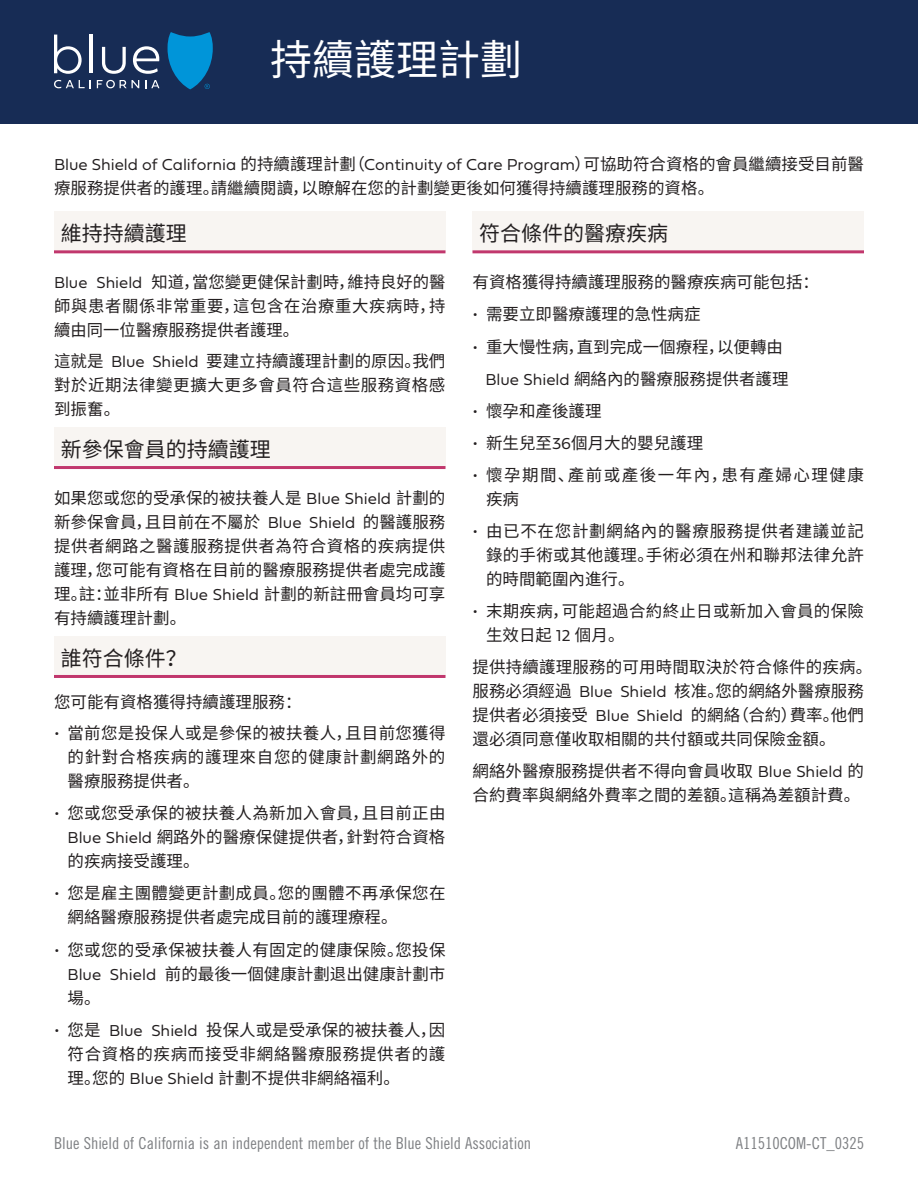
<style>
.page{position:relative;width:918px;height:1188px;background:#fff}
.page>*{position:absolute;margin:0;border:0;box-sizing:border-box;transform-origin:0 0}
.Cover_title_lg{font:42px "Source Han Sans CN";color:#fff}
.blue_header{font:21px "Source Han Sans CN";color:#231f20}
.Body_text{font:16.5px/24px "Source Han Sans CN";color:#231f20;text-align:justify}
.association_tagline_07{font:16.5px "Trade Gothic LT Pro Cn 18";color:#7e8083}
.Body_text-2{font:16.5px/24px "Source Han Sans CN";letter-spacing:.02em;color:#231f20}
.Body_text-3{font:16.5px/24px "Source Han Sans CN";letter-spacing:.09em;color:#231f20}
.s1{font-family:"Fieldwork Geo Light"}
</style>
<div class="page">
<div style="left:0;top:0;width:918px;height:123px;background:#172c55"></div>
<div style="left:54px;top:212px;width:392px;height:40px;background:#f8f5f2"></div>
<hr style="left:54px;top:250px;width:392px;height:3px;background:#c1376d">
<div style="left:54px;top:427px;width:392px;height:41px;background:#f8f5f2"></div>
<hr style="left:54px;top:466px;width:392px;height:3px;background:#c1376d">
<div style="left:54px;top:636px;width:392px;height:40px;background:#f8f5f2"></div>
<hr style="left:54px;top:675px;width:392px;height:3px;background:#c1376d">
<div style="left:472px;top:212px;width:392px;height:40px;background:#f8f5f2"></div>
<hr style="left:472px;top:250px;width:392px;height:3px;background:#c1376d">
<svg style="left:54px;top:35px;width:28px;height:39px"></svg>
<hr style="left:89px;top:35px;width:4px;height:38px;background:#fff">
<svg style="left:102px;top:47px;width:24px;height:27px"></svg>
<svg style="left:133px;top:46px;width:27px;height:28px"></svg>
<svg style="left:54px;top:80px;width:37px;height:8px"></svg>
<svg style="left:97px;top:80px;width:42px;height:8px"></svg>
<svg style="left:145px;top:80px;width:14px;height:8px"></svg>
<svg style="left:167px;top:32px;width:46px;height:57px"></svg>
<p class="Cover_title_lg" style="left:270px;top:36px;width:253px">持續護理計劃</p>
<p class="Body_text" style="left:54px;top:152px;width:811px"><span class="s1">Blue Shield of California</span> 的持續護理計劃（<span class="s1">Continuity of Care Program</span>）可協助符合資格的會員繼續接受目前醫療服務提供者的護理。請繼續閱讀，以瞭解在您的計劃變更後如何獲得持續護理服務的資格。</p>
<p class="blue_header" style="left:61px;top:222px;width:127px">維持持續護理</p>
<p class="Body_text" style="left:54px;top:271px;width:393px"><span class="s1">Blue Shield</span> 知道，當您變更健保計劃時，維持良好的醫師與患者關係非常重要，這包含在治療重大疾病時，持續由同一位醫療服務提供者護理。</p>
<p class="Body_text" style="left:54px;top:349px;width:393px">這就是 <span class="s1">Blue Shield</span> 要建立持續護理計劃的原因。我們對於近期法律變更擴大更多會員符合這些服務資格感到振奮。</p>
<p class="blue_header" style="left:61px;top:437px;width:211px">新參保會員的持續護理</p>
<p class="Body_text" style="left:54px;top:486px;width:393px">如果您或您的受承保的被扶養人是 <span class="s1">Blue Shield</span> 計劃的新參保會員，且目前在不屬於 <span class="s1">Blue Shield</span> 的醫護服務提供者網路之醫護服務提供者為符合資格的疾病提供護理，您可能有資格在目前的醫療服務提供者處完成護理。註：並非所有 <span class="s1">Blue Shield</span> 計劃的新註冊會員均可享有持續護理計劃。</p>
<p class="blue_header" style="left:61px;top:646px;width:127px">誰符合條件？</p>
<p class="Body_text" style="left:54px;top:691px;width:249px">您可能有資格獲得持續護理服務：</p>
<p class="Body_text" style="left:68px;top:722px;width:380px;text-indent:-14px"><span class="s1">•</span> 當前您是投保人或是參保的被扶養人，且目前您獲得的針對合格疾病的護理來自您的健康計劃網路外的醫療服務提供者。</p>
<p class="Body_text" style="left:68px;top:802px;width:380px;text-indent:-14px"><span class="s1">•</span> 您或您受承保的被扶養人為新加入會員，且目前正由<span class="s1">Blue Shield</span> 網路外的醫療保健提供者，針對符合資格的疾病接受護理。</p>
<p class="Body_text-2" style="left:68px;top:882px;width:380px;text-indent:-14px"><span class="s1">•</span> 您是雇主團體變更計劃成員。您的團體不再承保您在網絡醫療服務提供者處完成目前的護理療程。</p>
<p class="Body_text" style="left:68px;top:938px;width:380px;text-indent:-14px"><span class="s1">•</span> 您或您的受承保被扶養人有固定的健康保險。您投保<span class="s1">Blue Shield</span> 前的最後一個健康計劃退出健康計劃市場。</p>
<p class="Body_text" style="left:68px;top:1018px;width:379px;text-indent:-14px"><span class="s1">•</span> 您是 <span class="s1">Blue Shield</span> 投保人或是受承保的被扶養人，因符合資格的疾病而接受非網絡醫療服務提供者的護理。您的 <span class="s1">Blue Shield</span> 計劃不提供非網絡福利。</p>
<p class="blue_header" style="left:479px;top:222px;width:190px">符合條件的醫療疾病</p>
<p class="Body_text" style="left:472px;top:271px;width:348px">有資格獲得持續護理服務的醫療疾病可能包括：</p>
<p class="Body_text" style="left:472px;top:303px;width:229px"><span class="s1">•</span> 需要立即醫療護理的急性病症</p>
<p class="Body_text" style="left:472px;top:335px;width:312px"><span class="s1">•</span> 重大慢性病，直到完成一個療程，以便轉由</p>
<p class="Body_text" style="left:485px;top:367px;width:305px"><span class="s1">Blue Shield</span> 網絡內的醫療服務提供者護理</p>
<p class="Body_text" style="left:472px;top:399px;width:130px"><span class="s1">•</span> 懷孕和產後護理</p>
<p class="Body_text" style="left:472px;top:431px;width:232px"><span class="s1">•</span> 新生兒至<span class="s1">36</span>個月大的嬰兒護理</p>
<p class="Body_text-3" style="left:486px;top:463px;width:380px;text-indent:-14px"><span class="s1">•</span> 懷孕期間、產前或產後一年內，患有產婦心理健康疾病</p>
<p class="Body_text" style="left:486px;top:519px;width:380px;text-indent:-14px"><span class="s1">•</span> 由已不在您計劃網絡內的醫療服務提供者建議並記錄的手術或其他護理。手術必須在州和聯邦法律允許的時間範圍內進行。</p>
<p class="Body_text-2" style="left:486px;top:599px;width:380px;text-indent:-14px"><span class="s1">•</span> 末期疾病，可能超過合約終止日或新加入會員的保險生效日起 <span class="s1">12</span> 個月。</p>
<p class="Body_text" style="left:472px;top:656px;width:401px;text-align:left">提供持續護理服務的可用時間取決於符合條件的疾病。服務必須經過 <span class="s1">Blue Shield</span> 核准。您的網絡外醫療服務提供者必須接受 <span class="s1">Blue Shield</span> 的網絡（合約）費率。他們還必須同意僅收取相關的共付額或共同保險金額。</p>
<p class="Body_text" style="left:472px;top:760px;width:393px">網絡外醫療服務提供者不得向會員收取 <span class="s1">Blue Shield</span> 的合約費率與網絡外費率之間的差額。這稱為差額計費。</p>
<p class="association_tagline_07" style="left:54px;top:1133px;width:479px">Blue Shield of California is an independent member of the Blue Shield Association</p>
<p class="association_tagline_07" style="left:736px;top:1133px;width:130px">A11510COM-CT_0325</p>
</div>
